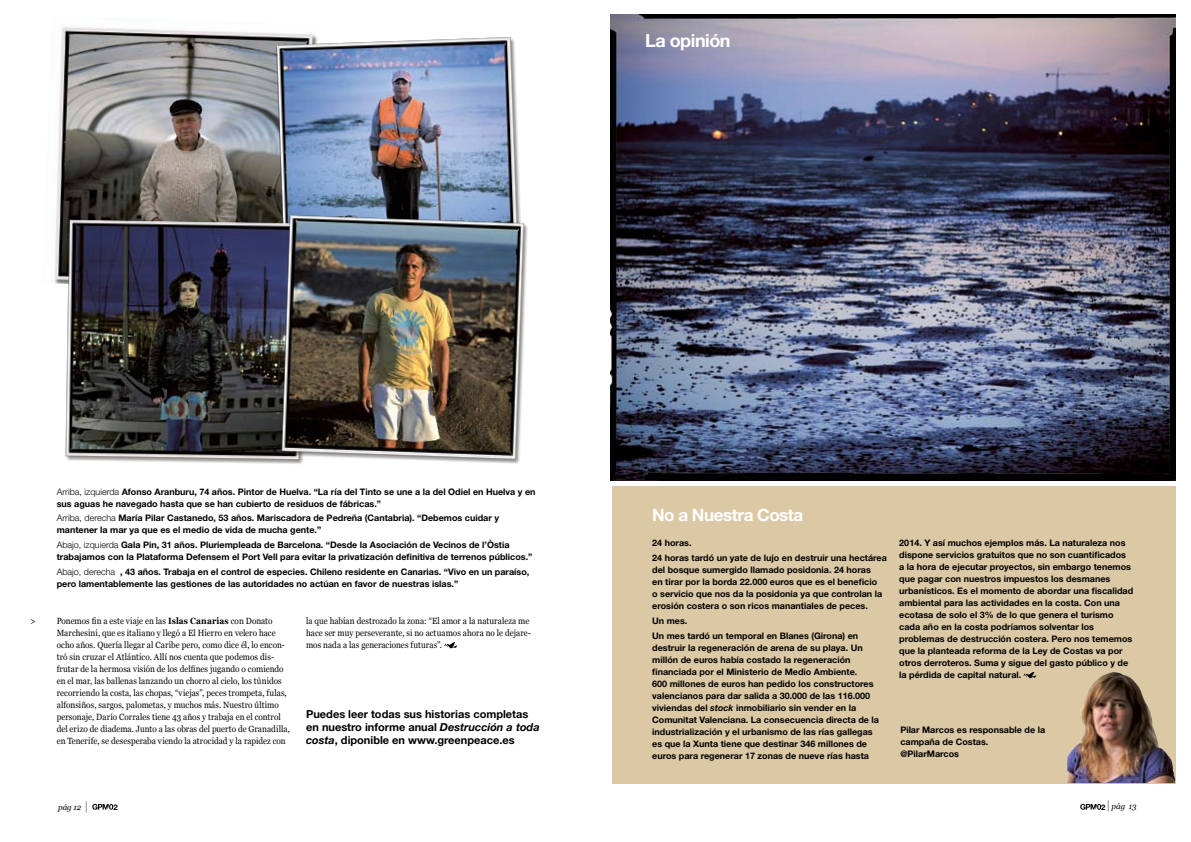
<style>
.page{position:relative;width:1191px;height:842px;background:#fff}
.page>*{position:absolute;margin:0;border:0;box-sizing:border-box;transform-origin:0 0}
.t1{font:700 18px "Helvetica Neue LT Std";letter-spacing:-.025em;color:#fff}
.t2{font:700 17px "Helvetica Neue LT Std";letter-spacing:-.02em;color:#fff}
.t3{font:700 11px/13px "Helvetica Neue LT Std";color:#000}
.t4{font:700 9px/12px "Helvetica Neue LT Std";color:#000}
.t5{font:9px/12px "Georgia";letter-spacing:.005em;color:#000;scale:.91 1}
.t6{font:9px "Georgia";letter-spacing:.005em;color:#000}
.t7{font:italic 8px "Georgia";letter-spacing:-.01em;color:#000}
.t8{font:700 7.7px "Helvetica Neue LT Std";color:#000}
.s1{font-weight:300}
.s2{font-weight:700}
.s3{font-style:italic}
.s4{font-family:"Helvetica Neue LT Std";font-weight:100;font-style:normal;font-size:11px}
.s5{font-family:"Helvetica Neue LT Std";font-weight:700;font-style:normal;font-size:7.7px}
</style>
<div class="page">
<svg style="left:92px;top:804px;width:21px;height:6px"></svg>
<svg style="left:1080px;top:804px;width:21px;height:6px"></svg>
<img style="left:56px;top:27px;width:209px;height:187px">
<img style="left:265px;top:33px;width:256px;height:181px">
<img style="left:54px;top:214px;width:216px;height:250px">
<img style="left:270px;top:207px;width:258px;height:257px">
<div style="left:612px;top:486px;width:563px;height:297px;background:#dbc8a5"></div>
<img style="left:1067px;top:672px;width:108px;height:111px">
<img style="left:610px;top:15px;width:565px;height:466px">
<svg style="left:1023px;top:672px;width:14px;height:6px"></svg>
<svg style="left:444px;top:642px;width:14px;height:6px"></svg>
<h1 class="t1" style="left:645px;top:29px;width:87px">La opinión</h1>
<p class="t6" style="left:30px;top:615px;width:7px">&gt;</p>
<p class="t4" style="left:57px;top:485px;width:480px"><span class="s1">Arriba, izquierda</span> Afonso Aranburu, 74 años. Pintor de Huelva. “La ría del Tinto se une a la del Odiel en Huelva y en sus aguas he navegado hasta que se han cubierto de residuos de fábricas.”</p>
<p class="t4" style="left:57px;top:512px;width:444px"><span class="s1">Arriba, derecha</span> María Pilar Castanedo, 53 años. Mariscadora de Pedreña (Cantabria). “Debemos cuidar y mantener la mar ya que es el medio de vida de mucha gente.”</p>
<p class="t4" style="left:57px;top:539px;width:477px"><span class="s1">Abajo, izquierda</span> Gala Pin, 31 años. Pluriempleada de Barcelona. “Desde la Asociación de Vecinos de l’Òstia trabajamos con la Plataforma Defensem el Port Vell para evitar la privatización definitiva de terrenos públicos.”</p>
<p class="t4" style="left:57px;top:566px;width:474px"><span class="s1">Abajo, derecha</span> , 43 años. Trabaja en el control de especies. Chileno residente en Canarias. “Vivo en un paraíso, pero lamentablemente las gestiones de las autoridades no actúan en favor de nuestras islas.”</p>
<p class="t5" style="left:57px;top:615px;width:258px">Ponemos fin a este viaje en las <span class="s2">Islas Canarias</span> con Donato Marchesini, que es italiano y llegó a El Hierro en velero hace ocho años. Quería llegar al Caribe pero, como dice él, lo encon&shy;tró sin cruzar el Atlántico. Allí nos cuenta que podemos dis&shy;frutar de la hermosa visión de los delfines jugando o comiendo en el mar, las ballenas lanzando un chorro al cielo, los túnidos recorriendo la costa, las chopas, “viejas”, peces trompeta, fulas, alfonsiños, sargos, palometas, y muchos más. Nuestro último personaje, Darío Corrales tiene 43 años y trabaja en el control del erizo de diadema. Junto a las obras del puerto de Granadilla, en Tenerife, se desesperaba viendo la atrocidad y la rapidez con</p>
<p class="t5" style="left:306px;top:615px;width:249px">la que habían destrozado la zona: “El amor a la naturaleza me hace ser muy perseverante, si no actuamos ahora no le dejare&shy;mos nada a las generaciones futuras”.</p>
<p class="t3" style="left:306px;top:708px;width:235px">Puedes leer todas sus historias completas en nuestro informe anual <span class="s3">Destrucción a toda costa</span>, diponible en www.greenpeace.es</p>
<h2 class="t2" style="left:652px;top:504px;width:153px">No a Nuestra Costa</h2>
<p class="t4" style="left:652px;top:536px;width:236px;line-height:14.8px">24 horas.<br>24 horas tardó un yate de lujo en destruir una hectárea</p>
<p class="t4" style="left:652px;top:564px;width:231px">del bosque sumergido llamado posidonia. 24 horas en tirar por la borda 22.000 euros que es el beneficio o servicio que nos da la posidonia ya que controlan la erosión costera o son ricos manantiales de peces.</p>
<p class="t4" style="left:652px;top:613px;width:207px;line-height:14.8px">Un mes.<br>Un mes tardó un temporal en Blanes (Girona) en</p>
<p class="t4" style="left:652px;top:642px;width:228px">destruir la regeneración de arena de su playa. Un millón de euros había costado la regeneración financiada por el Ministerio de Medio Ambiente.<br>600 millones de euros han pedido los constructores valencianos para dar salida a 30.000 de las 116.000 viviendas del <span class="s3">stock</span> inmobiliario sin vender en la Comunitat Valenciana. La consecuencia directa de la industrialización y el urbanismo de las rías gallegas es que la Xunta tiene que destinar 346 millones de euros para regenerar 17 zonas de nueve rías hasta</p>
<p class="t4" style="left:899px;top:537px;width:235px">2014. Y así muchos ejemplos más. La naturaleza nos dispone servicios gratuitos que no son cuantificados a la hora de ejecutar proyectos, sin embargo tenemos que pagar con nuestros impuestos los desmanes urbanísticos. Es el momento de abordar una fiscalidad ambiental para las actividades en la costa. Con una ecotasa de solo el 3% de lo que genera el turismo cada año en la costa podríamos solventar los problemas de destrucción costera. Pero nos tememos que la planteada reforma de la Ley de Costas va por otros derroteros. Suma y sigue del gasto público y de la pérdida de capital natural.</p>
<p class="t4" style="left:900px;top:724px;width:146px">Pilar Marcos es responsable de la campaña de Costas. @PilarMarcos</p>
<p class="t7" style="left:58px;top:802px;width:31px">pág 12 <span class="s4">|</span></p>
<p class="t8" style="left:113px;top:802px;width:6px">2</p>
<p class="t7" style="left:1101px;top:801px;width:37px"><span class="s5">2</span> <span class="s4">|</span> pág 13</p>
</div>
